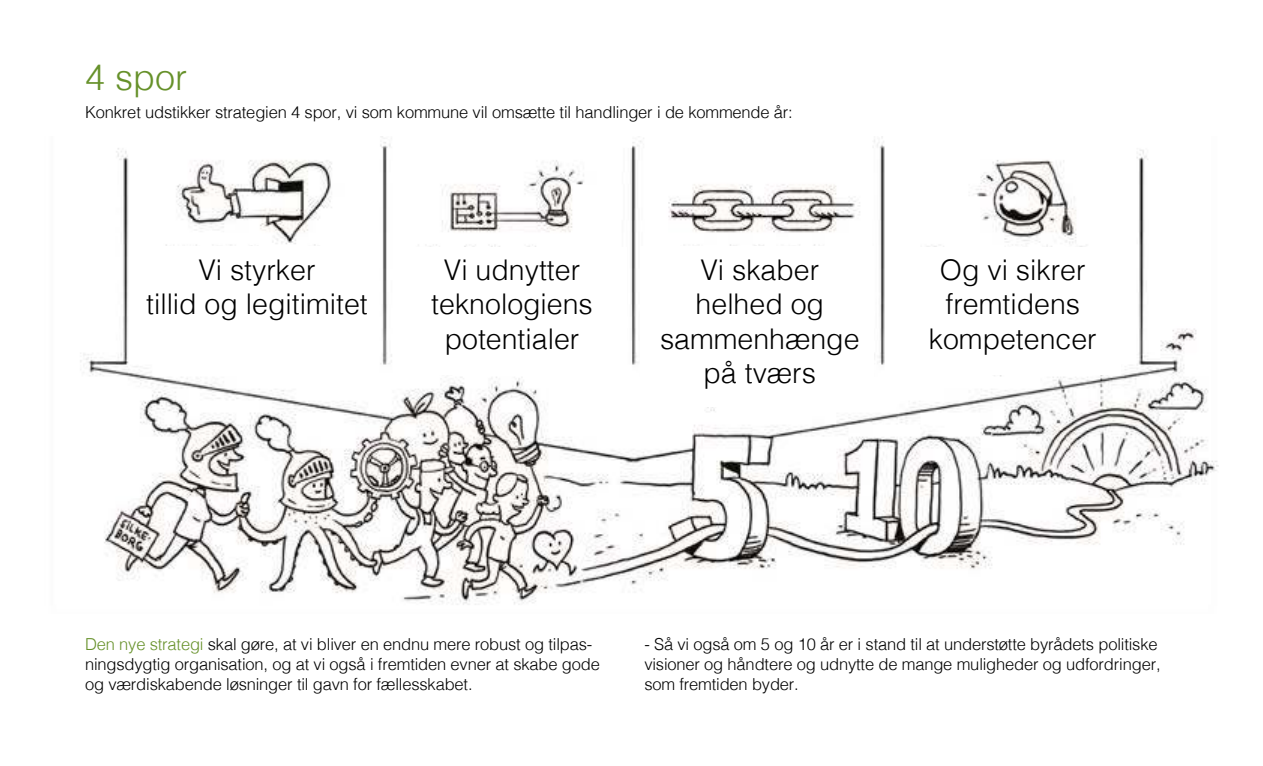
<style>
.page{position:relative;width:1263px;height:766px;background:#fff}
.page>*{position:absolute;margin:0;border:0;box-sizing:border-box;transform-origin:0 0}
.t1{font:300 36px "Helvetica";color:#66912a}
.t2{font:300 28.5px/34.2px "Helvetica";color:#000;text-align:center}
.t3{font:300 16.5px/19.8px "Helvetica";letter-spacing:-.01em;color:#000}
.s1{color:#66912a}
</style>
<div class="page">
<img style="left:80px;top:136px;width:1138px;height:469px">
<div style="left:137px;top:247px;width:239px;height:95px;background:#fff"></div>
<div style="left:393px;top:247px;width:233px;height:127px;background:#fff"></div>
<div style="left:887px;top:247px;width:234px;height:127px;background:#fff"></div>
<div style="left:640px;top:247px;width:234px;height:160px;background:#fff"></div>
<h1 class="t1" style="left:85px;top:62px;width:104px">4 spor</h1>
<p class="t3" style="left:85px;top:104px;width:709px">Konkret udstikker strategien 4 spor, vi som kommune vil omsætte til handlinger i de kommende år:</p>
<h2 class="t2" style="left:146px;top:255px;width:223px">Vi styrker<br>tillid og legitimitet</h2>
<h2 class="t2" style="left:431px;top:255px;width:163px">Vi udnytter teknologiens potentialer</h2>
<h2 class="t2" style="left:660px;top:255px;width:201px">Vi skaber helhed og sammenhænge på tværs</h2>
<h2 class="t2" style="left:929px;top:255px;width:169px">Og vi sikrer fremtidens kompetencer</h2>
<p class="t3" style="left:85px;top:635px;width:516px"><span class="s1">Den nye strategi</span> skal gøre, at vi bliver en endnu mere robust og tilpas&shy;ningsdygtig organisation, og at vi også i fremtiden evner at skabe gode og værdiskabende løsninger til gavn for fællesskabet.</p>
<p class="t3" style="left:644px;top:635px;width:518px">- Så vi også om 5 og 10 år er i stand til at understøtte byrådets politiske visioner og håndtere og udnytte de mange muligheder og udfordringer, som fremtiden byder.</p>
</div>
